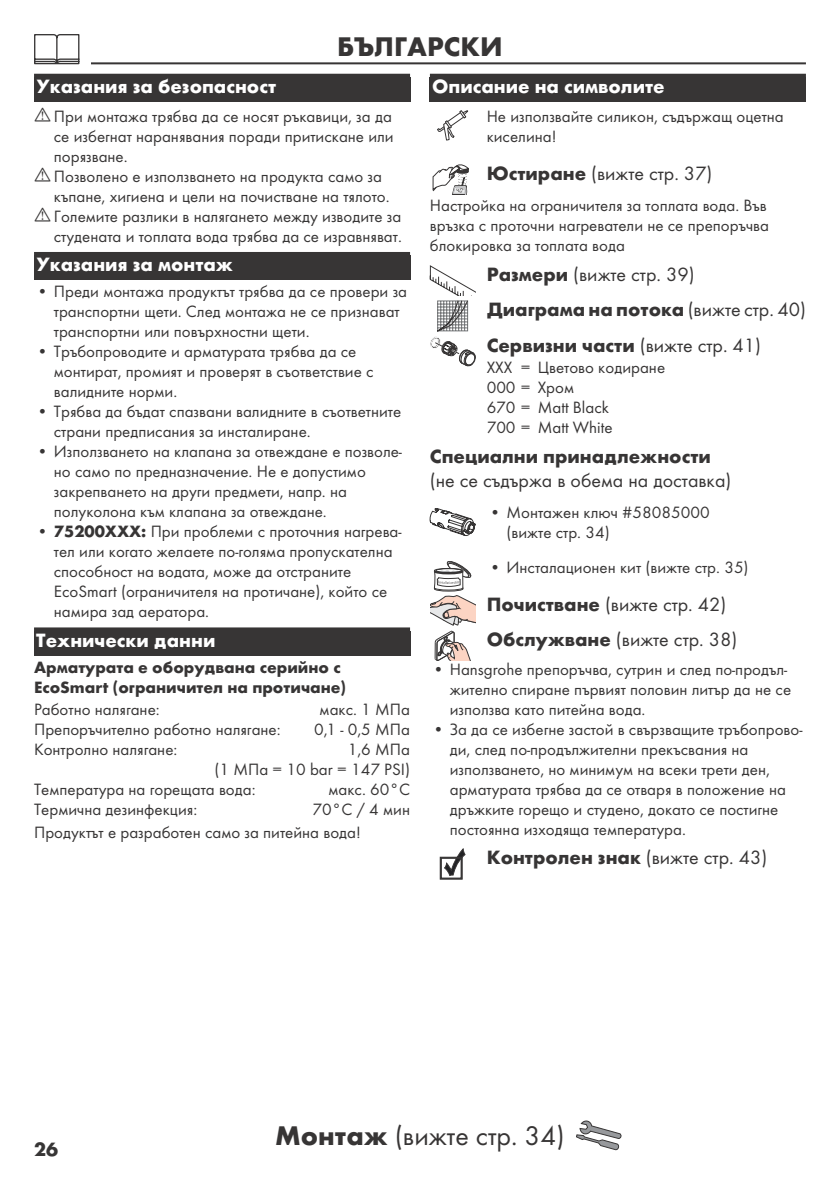
<style>
.page{position:relative;width:840px;height:1191px;background:#fff}
.page>*{position:absolute;margin:0;border:0;box-sizing:border-box;transform-origin:0 0}
.t1{font:28px "Futura TOT Boo";color:#373535}
.t2{font:700 28px "Futura TOT";color:#373535}
.t3{font:20px/35.4px "Futura TOT Boo";color:#373535}
.t4{font:700 20px/35.4px "Futura TOT";color:#373535}
.t5{font:700 20px "Futura TOT";color:#fff}
.t6{font:17px/20px "Futura TOT Boo";color:#373535}
.t7{font:700 17px/20px "Futura TOT";color:#373535}
.s1{font-family:"Futura TOT";font-weight:700}
.s2{font-family:"Futura TOT Boo";font-weight:400}
</style>
<div class="page">
<hr style="left:34px;top:62px;width:771px;height:2px;background:#373535">
<div style="left:23px;top:34px;width:68px;height:34px;background:#fff"></div>
<svg style="left:34px;top:34px;width:45px;height:30px"></svg>
<svg style="left:576px;top:1120px;width:45px;height:30px"></svg>
<div style="left:34px;top:74px;width:376px;height:28px;background:#373535"></div>
<div style="left:34px;top:252px;width:376px;height:28px;background:#373535"></div>
<div style="left:34px;top:627px;width:376px;height:28px;background:#373535"></div>
<div style="left:429px;top:74px;width:376px;height:28px;background:#373535"></div>
<svg style="left:437px;top:110px;width:31px;height:30px"></svg>
<svg style="left:432px;top:164px;width:36px;height:31px"></svg>
<svg style="left:429px;top:265px;width:46px;height:101px"></svg>
<svg style="left:429px;top:508px;width:46px;height:28px"></svg>
<svg style="left:430px;top:561px;width:45px;height:64px"></svg>
<svg style="left:434px;top:631px;width:36px;height:30px"></svg>
<svg style="left:440px;top:849px;width:25px;height:30px"></svg>
<h1 class="t2" style="left:337px;top:29px;width:167px">БЪЛГАРСКИ</h1>
<p class="t5" style="left:36px;top:74px;width:241px">Указания за безопасност</p>
<p class="t6" style="left:54px;top:106px;width:349px">При монтажа трябва да се носят ръкавици, за да се избегнат наранявания поради притискане или порязване.<br>Позволено е използването на продукта само за къпане, хигиена и цели на почистване на тялото.<br>Големите разлики в налягането между изводите за студената и топлата вода трябва да се изравняват.</p>
<p class="t5" style="left:36px;top:252px;width:198px">Указания за монтаж</p>
<p class="t6" style="left:54px;top:281px;width:354px;text-indent:-17px">• Преди монтажа продуктът трябва да се провери за транспортни щети. След монтажа не се признават транспортни или повърхностни щети.</p>
<p class="t6" style="left:54px;top:341px;width:321px;text-indent:-17px">• Тръбопроводите и арматурата трябва да се монтират, промият и проверят в съответствие с валидните норми.</p>
<p class="t6" style="left:54px;top:401px;width:348px;text-indent:-17px">• Трябва да бъдат спазвани валидните в съответните страни предписания за инсталиране.</p>
<p class="t6" style="left:54px;top:441px;width:349px;text-indent:-17px">• Използването на клапана за отвеждане е позволе&shy;но само по предназначение. Не е допустимо закрепването на други предмети, напр. на полуколона към клапана за отвеждане.</p>
<p class="t6" style="left:54px;top:521px;width:349px;text-indent:-17px">• <span class="s1">75200XXX:</span> При проблеми с проточния нагрева&shy;тел или когато желаете по-голяма пропускателна способност на водата, може да отстраните EcoSmart (ограничителя на протичане), който се намира зад аератора.</p>
<p class="t5" style="left:36px;top:628px;width:180px">Технически данни</p>
<p class="t7" style="left:34px;top:656px;width:313px">Арматурата е оборудвана серийно с<br>EcoSmart (ограничител на протичане)</p>
<p class="t6" style="left:34px;top:699px;width:127px">Работно налягане:</p>
<p class="t6" style="left:319px;top:699px;width:92px">макс. 1 МПа</p>
<p class="t6" style="left:34px;top:719px;width:248px">Препоръчително работно налягане:</p>
<p class="t6" style="left:314px;top:719px;width:97px">0,1 - 0,5 МПа</p>
<p class="t6" style="left:34px;top:739px;width:145px">Контролно налягане:</p>
<p class="t6" style="left:347px;top:739px;width:64px">1,6 МПа</p>
<p class="t6" style="left:214px;top:759px;width:197px">(1 МПа = 10 bar = 147 PSI)</p>
<p class="t6" style="left:34px;top:779px;width:223px">Температура на горещата вода:</p>
<p class="t6" style="left:328px;top:779px;width:83px">макс. 60°C</p>
<p class="t6" style="left:34px;top:799px;width:165px">Термична дезинфекция:</p>
<p class="t6" style="left:34px;top:798px;width:377px;line-height:22.8px;text-indent:278px">70°C / 4 мин<br>Продуктът е разработен само за питейна вода!</p>
<p class="t5" style="left:432px;top:74px;width:234px">Описание на символите</p>
<p class="t6" style="left:486px;top:106px;width:298px">Не използвайте силикон, съдържащ оцетна киселина!</p>
<p class="t3" style="left:486px;top:155px;width:227px"><span class="s1">Юстиране</span> (вижте стр. 37)</p>
<p class="t6" style="left:429px;top:195px;width:340px">Настройка на ограничителя за топлата вода. Във връзка с проточни нагреватели не се препоръчва блокировка за топлата вода</p>
<p class="t3" style="left:486px;top:256px;width:209px"><span class="s1">Размери</span> (вижте стр. 39)</p>
<p class="t4" style="left:486px;top:292px;width:320px">Диаграма на потока <span class="s2">(вижте стр. 40)<br></span>Сервизни части <span class="s2">(вижте стр. 41)</span></p>
<p class="t6" style="left:486px;top:357px;width:180px">XXX = Цветово кодиране<br>000 = Xром<br>670 = Matt Black<br>700 = Matt White</p>
<p class="t4" style="left:429px;top:438px;width:282px">Специални принадлежности</p>
<p class="t3" style="left:429px;top:462px;width:303px">(не се съдържа в обема на доставка)</p>
<p class="t6" style="left:506px;top:502px;width:204px;text-indent:-17px">• Монтажен ключ #58085000 (вижте стр. 34)</p>
<p class="t6" style="left:489px;top:557px;width:260px">• Инсталационен кит (вижте стр. 35)</p>
<p class="t3" style="left:486px;top:586px;width:252px"><span class="s1">Почистване</span> (вижте стр. 42)<br><span class="s1">Обслужване</span> (вижте стр. 38)</p>
<p class="t6" style="left:449px;top:659px;width:343px;text-indent:-17px">• Hansgrohe препоръчва, сутрин и след по-продъл&shy;жително спиране първият половин литър да не се използва като питейна вода.</p>
<p class="t6" style="left:449px;top:719px;width:354px;text-indent:-17px">• За да се избегне застой в свързващите тръбопрово&shy;ди, след по-продължителни прекъсвания на използването, но минимум на всеки трети ден, арматурата трябва да се отваря в положение на дръжките горещо и студено, докато се постигне постоянна изходяща температура.</p>
<p class="t4" style="left:486px;top:839px;width:282px">Контролен знак <span class="s2">(вижте стр. 43)</span></p>
<p class="t4" style="left:34px;top:1131px;width:25px">26</p>
<h1 class="t1" style="left:275px;top:1119px;width:291px"><span class="s1">Монтаж</span> (вижте стр. 34)</h1>
</div>
